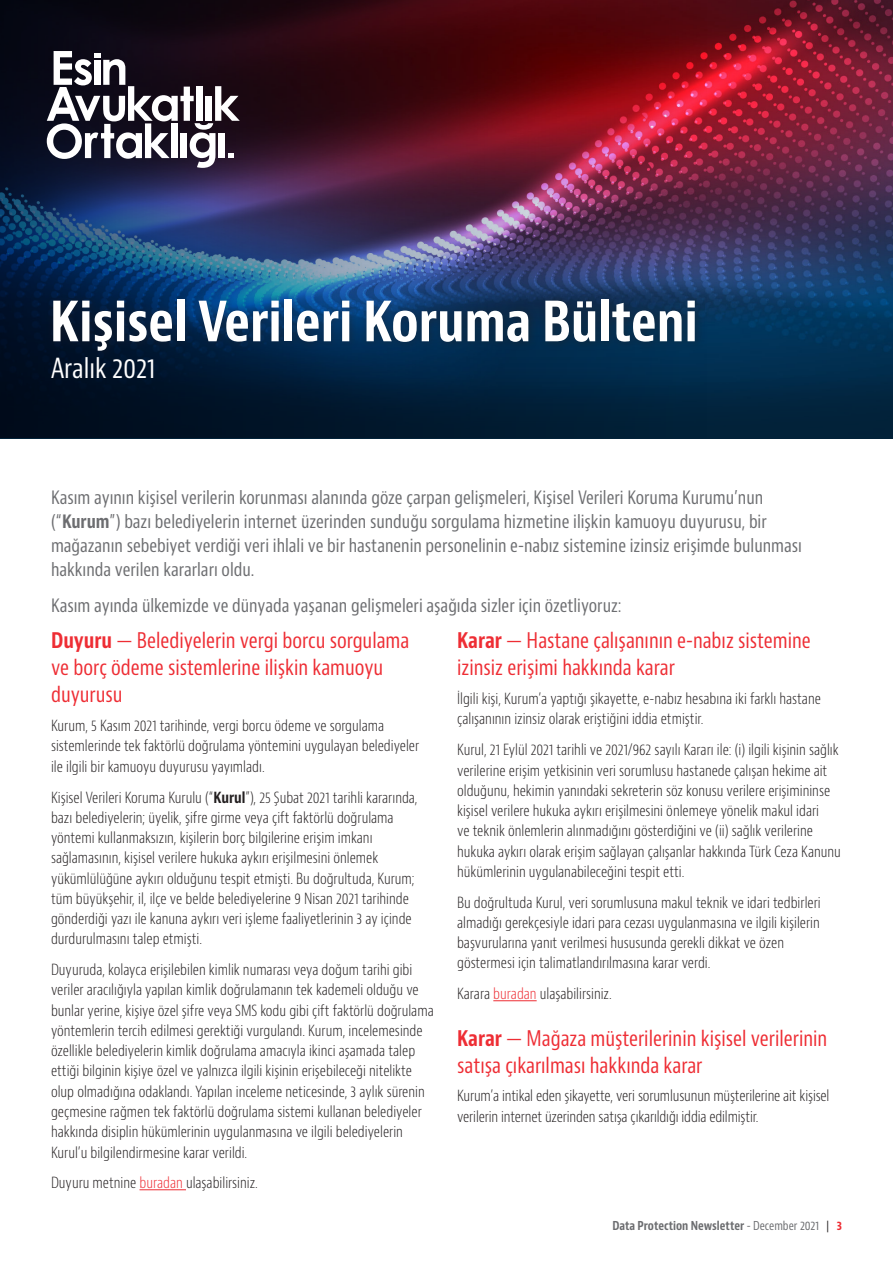
<style>
.page{position:relative;width:893px;height:1263px;background:#fff}
.page>*{position:absolute;margin:0;border:0;box-sizing:border-box;transform-origin:0 0}
.Body{font:700 condensed 54px "Baker Mc Kenzie Bernini";color:#fff}
.Body-2{font:condensed 27px "Baker Mc Kenzie Bernini";color:#fff}
.Heading_1{font:condensed 21px/27px "Baker Mc Kenzie Bernini";color:#ee2d34;scale:.96 1}
.Body-3{font:condensed 18px/24px "Baker Mc Kenzie Bernini";color:#6c6d70}
.Body-4{font:300 condensed 15px/20.2px "Baker Mc Kenzie Bernini";color:#231f20}
.t1{font:700 condensed 12px "Baker Mc Kenzie Bernini";color:#6c6d70}
.s1{font-weight:700}
.s2{color:#ee2d34}
.s3{font-weight:400}
.s4{font-weight:400;color:#231f20}
</style>
<div class="page">
<hr style="left:140px;top:1189px;width:46px;height:1px;background:#ee2d34">
<hr style="left:493px;top:1000px;width:44px;height:1px;background:#ee2d34">
<img style="left:707px;top:0;width:186px;height:435px">
<img style="left:0;top:0;width:707px;height:438px">
<div style="left:46px;top:292px;width:660px;height:69px;background:#231f20;opacity:.5"></div>
<svg style="left:47px;top:51px;width:193px;height:117px"></svg>
<p class="Body" style="left:50px;top:289px;width:649px">Kişisel Verileri Koruma Bülteni</p>
<p class="Body-2" style="left:51px;top:352px;width:106px">Aralık 2021</p>
<p class="Body-3" style="left:51px;top:485px;width:752px">Kasım ayının kişisel verilerin korunması alanında göze çarpan gelişmeleri, Kişisel Verileri Koruma Kurumu’nun (“<span class="s1">Kurum</span>”) bazı belediyelerin internet üzerinden sunduğu sorgulama hizmetine ilişkin kamuoyu duyurusu, bir mağazanın sebebiyet verdiği veri ihlali ve bir hastanenin personelinin e-nabız sistemine izinsiz erişimde bulunması hakkında verilen kararları oldu.</p>
<p class="Body-3" style="left:51px;top:594px;width:572px">Kasım ayında ülkemizde ve dünyada yaşanan gelişmeleri aşağıda sizler için özetliyoruz:</p>
<p class="Heading_1" style="left:51px;top:628px;width:375px"><span class="s1">Duyuru</span> — Belediyelerin vergi borcu sorgulama ve borç ödeme sistemlerine ilişkin kamuoyu duyurusu</p>
<p class="Body-4" style="left:51px;top:716px;width:370px">Kurum, 5 Kasım 2021 tarihinde, vergi borcu ödeme ve sorgulama sistemlerinde tek faktörlü doğrulama yöntemini uygulayan belediyeler ile ilgili bir kamuoyu duyurusu yayımladı.</p>
<p class="Body-4" style="left:51px;top:787px;width:368px">Kişisel Verileri Koruma Kurulu (“<span class="s1">Kurul</span>”), 25 Şubat 2021 tarihli kararında, bazı belediyelerin; üyelik, şifre girme veya çift faktörlü doğrulama yöntemi kullanmaksızın, kişilerin borç bilgilerine erişim imkanı sağlamasının, kişisel verilere hukuka aykırı erişilmesini önlemek yükümlülüğüne aykırı olduğunu tespit etmişti. Bu doğrultuda, Kurum; tüm büyükşehir, il, ilçe ve belde belediyelerine 9 Nisan 2021 tarihinde gönderdiği yazı ile kanuna aykırı veri işleme faaliyetlerinin 3 ay içinde durdurulmasını talep etmişti.</p>
<p class="Body-4" style="left:51px;top:960px;width:384px">Duyuruda, kolayca erişilebilen kimlik numarası veya doğum tarihi gibi veriler aracılığıyla yapılan kimlik doğrulamanın tek kademeli olduğu ve bunlar yerine, kişiye özel şifre veya SMS kodu gibi çift faktörlü doğrulama yöntemlerin tercih edilmesi gerektiği vurgulandı. Kurum, incelemesinde özellikle belediyelerin kimlik doğrulama amacıyla ikinci aşamada talep ettiği bilginin kişiye özel ve yalnızca ilgili kişinin erişebileceği nitelikte olup olmadığına odaklandı. Yapılan inceleme neticesinde, 3 aylık sürenin geçmesine rağmen tek faktörlü doğrulama sistemi kullanan belediyeler hakkında disiplin hükümlerinin uygulanmasına ve ilgili belediyelerin Kurul’u bilgilendirmesine karar verildi.</p>
<p class="Body-4" style="left:51px;top:1173px;width:208px">Duyuru metnine <span class="s2">buradan</span> ulaşabilirsiniz.</p>
<p class="Heading_1" style="left:457px;top:628px;width:370px"><span class="s1">Karar</span> — Hastane çalışanının e-nabız sistemine izinsiz erişimi hakkında karar</p>
<p class="Body-4" style="left:457px;top:689px;width:365px">İlgili kişi, Kurum’a yaptığı şikayette, e-nabız hesabına iki farklı hastane çalışanının izinsiz olarak eriştiğini iddia etmiştir.</p>
<p class="Body-4" style="left:457px;top:740px;width:385px">Kurul, 21 Eylül 2021 tarihli ve 2021/962 sayılı Kararı ile: (i) ilgili kişinin sağlık verilerine erişim yetkisinin veri sorumlusu hastanede çalışan hekime ait olduğunu, hekimin yanındaki sekreterin söz konusu verilere erişimininse kişisel verilere hukuka aykırı erişilmesini önlemeye yönelik makul idari<br>ve teknik önlemlerin alınmadığını gösterdiğini ve (ii) sağlık verilerine hukuka aykırı olarak erişim sağlayan çalışanlar hakkında Türk Ceza Kanunu hükümlerinin uygulanabileceğini tespit etti.</p>
<p class="Body-4" style="left:457px;top:892px;width:365px">Bu doğrultuda Kurul, veri sorumlusuna makul teknik ve idari tedbirleri almadığı gerekçesiyle idari para cezası uygulanmasına ve ilgili kişilerin başvurularına yanıt verilmesi hususunda gerekli dikkat ve özen göstermesi için talimatlandırılmasına karar verdi.</p>
<p class="Body-4" style="left:457px;top:984px;width:156px">Karara <span class="s2">buradan</span> ulaşabilirsiniz.</p>
<p class="Heading_1" style="left:457px;top:1025px;width:387px"><span class="s1">Karar</span> — Mağaza müşterilerinin kişisel verilerinin satışa çıkarılması hakkında karar</p>
<p class="Body-4" style="left:457px;top:1086px;width:374px">Kurum’a intikal eden şikayette, veri sorumlusunun müşterilerine ait kişisel verilerin internet üzerinden satışa çıkarıldığı iddia edilmiştir.</p>
<p class="t1" style="left:612px;top:1218px;width:231px">Data Protection Newsletter <span class="s3">- December 2021</span> <span class="s4">|</span> <span class="s2">3</span></p>
</div>
